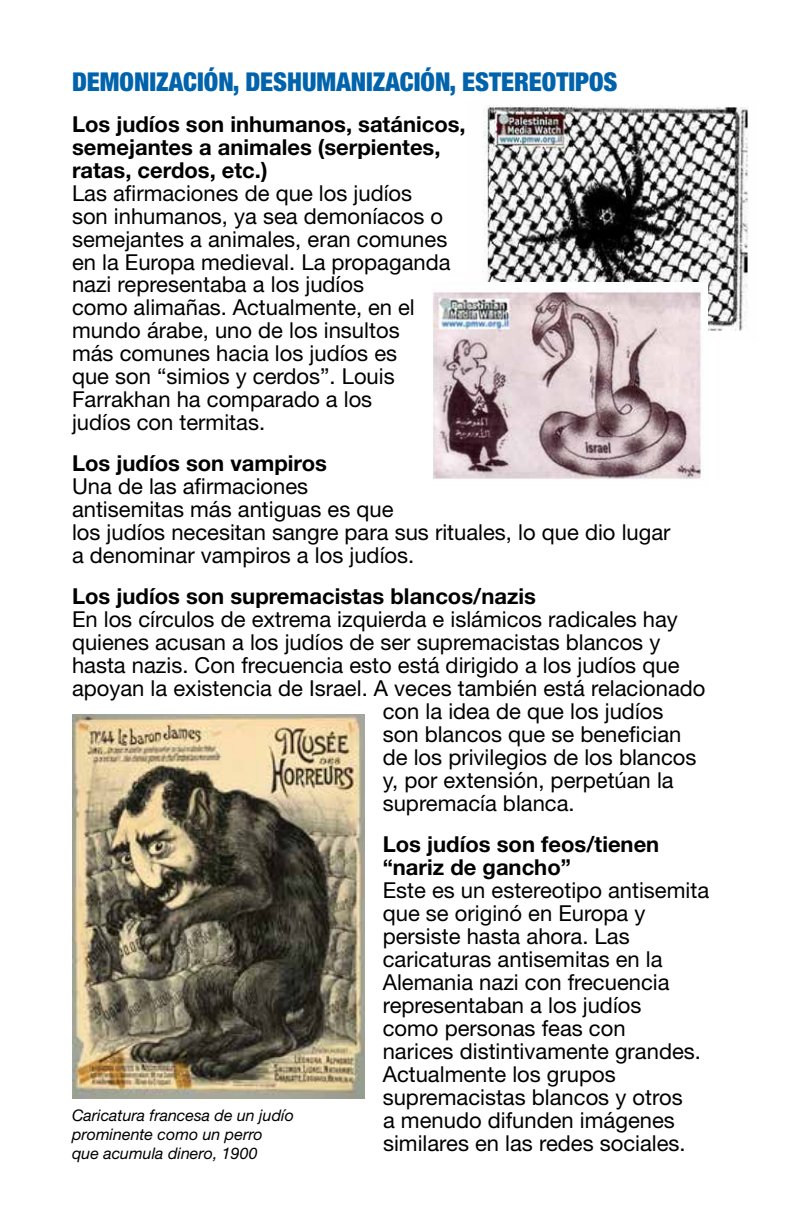
<style>
.page{position:relative;width:792px;height:1224px;background:#fff}
.page>*{position:absolute;margin:0;border:0;box-sizing:border-box;transform-origin:0 0}
.t1{font:900 condensed 26px "Helvetica Neue LT Std";color:#0063ac}
.t2{font:22px/23px "Helvetica Neue LT Std";color:#000}
.t3{font:700 22px/23px "Helvetica Neue LT Std";color:#000}
.t4{font:italic 16px/19.2px "Helvetica Neue LT Std";color:#000}
</style>
<div class="page">
<img style="left:72px;top:715px;width:293px;height:384px">
<img style="left:483px;top:105px;width:266px;height:226px">
<img style="left:433px;top:283px;width:275px;height:197px">
<p class="t1" style="left:72px;top:65px;width:547px">DEMONIZACIÓN, DESHUMANIZACIÓN, ESTEREOTIPOS</p>
<p class="t3" style="left:72px;top:112px;width:395px">Los judíos son inhumanos, satánicos, semejantes a animales (serpientes, ratas, cerdos, etc.)</p>
<p class="t2" style="left:72px;top:181px;width:380px">Las afirmaciones de que los judíos son inhumanos, ya sea demoníacos o semejantes a animales, eran comunes en la Europa medieval. La propaganda nazi representaba a los judíos<br>como alimañas. Actualmente, en el mundo árabe, uno de los insultos<br>más comunes hacia los judíos es<br>que son “simios y cerdos”. Louis<br>Farrakhan ha comparado a los<br>judíos con termitas.</p>
<p class="t3" style="left:72px;top:452px;width:257px">Los judíos son vampiros</p>
<p class="t2" style="left:72px;top:475px;width:600px">Una de las afirmaciones<br>antisemitas más antiguas es que<br>los judíos necesitan sangre para sus rituales, lo que dio lugar a denominar vampiros a los judíos.</p>
<p class="t3" style="left:72px;top:585px;width:465px">Los judíos son supremacistas blancos/nazis</p>
<p class="t2" style="left:72px;top:608px;width:607px">En los círculos de extrema izquierda e islámicos radicales hay</p>
<p class="t2" style="left:72px;top:631px;width:590px">quienes acusan a los judíos de ser supremacistas blancos y</p>
<p class="t2" style="left:72px;top:654px;width:609px">hasta nazis. Con frecuencia esto está dirigido a los judíos que</p>
<p class="t2" style="left:72px;top:677px;width:635px">apoyan la existencia de Israel. A veces también está relacionado</p>
<p class="t2" style="left:383px;top:700px;width:282px">con la idea de que los judíos</p>
<p class="t2" style="left:383px;top:723px;width:300px">son blancos que se benefician</p>
<p class="t2" style="left:383px;top:746px;width:315px">de los privilegios de los blancos</p>
<p class="t2" style="left:383px;top:769px;width:292px">y, por extensión, perpetúan la</p>
<p class="t2" style="left:383px;top:792px;width:193px">supremacía blanca.</p>
<p class="t3" style="left:383px;top:833px;width:278px">Los judíos son feos/tienen “nariz de gancho”</p>
<p class="t2" style="left:383px;top:879px;width:328px">Este es un estereotipo antisemita que se originó en Europa y persiste hasta ahora. Las caricaturas antisemitas en la<br>Alemania nazi con frecuencia representaban a los judíos<br>como personas feas con<br>narices distintivamente grandes.<br>Actualmente los grupos supremacistas blancos y otros<br>a menudo difunden imágenes similares en las redes sociales.</p>
<p class="t4" style="left:72px;top:1105px;width:223px">Caricatura francesa de un judío prominente como un perro<br>que acumula dinero, 1900</p>
</div>
